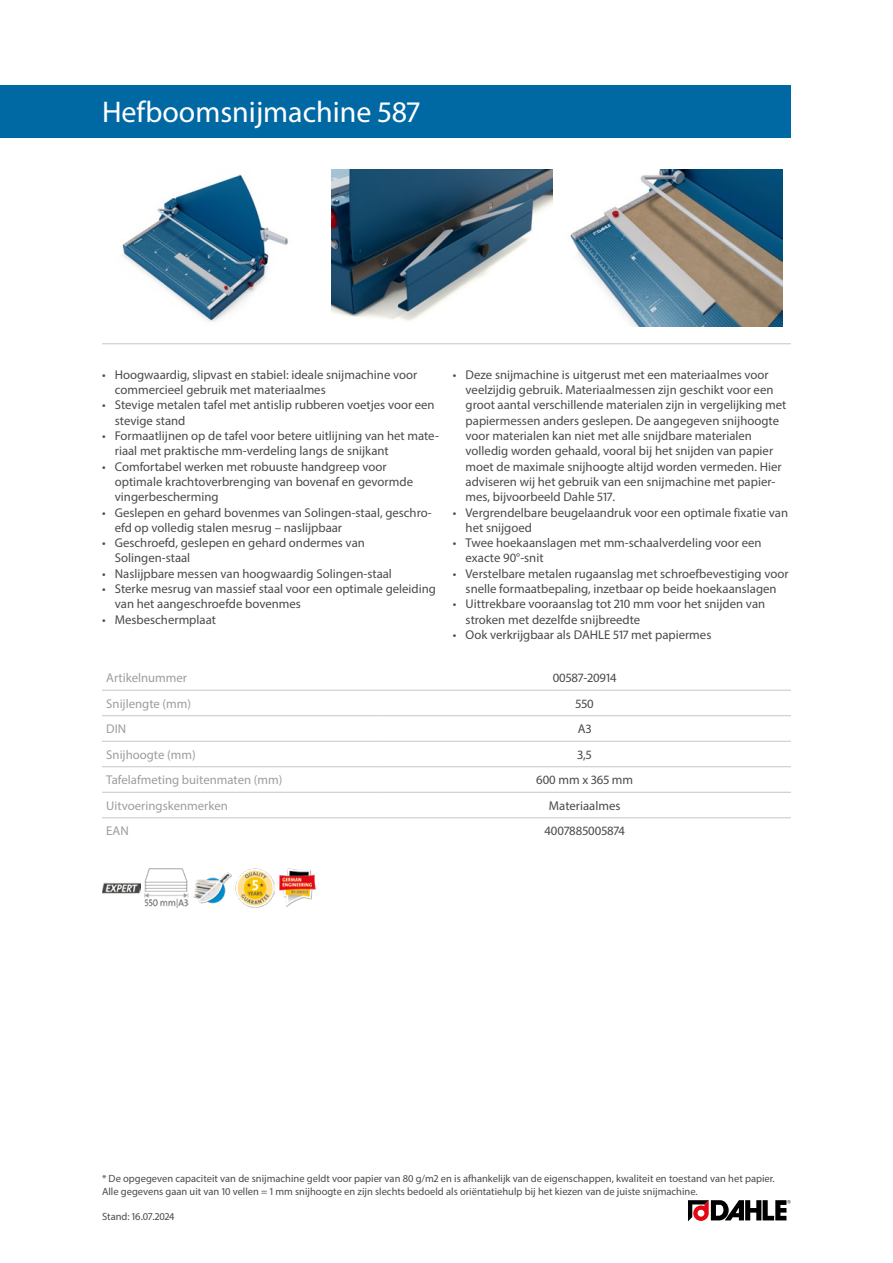
<style>
.page{position:relative;width:893px;height:1263px;background:#fff}
.page>*{position:absolute;margin:0;border:0;box-sizing:border-box;transform-origin:0 0}
.Produktname{font:30px "Myriad Pro";color:#fff}
.Produkttabelle_Zentr{font:12.75px/15.3px "Myriad Pro";color:#4a4a49}
.Produkttabelle_Links{font:12.75px "Myriad Pro";color:#9d9d9c}
.Fussnote{font:10.5px/12.6px "Myriad Pro";color:#4a4a49}
</style>
<div class="page">
<img style="left:122px;top:174px;width:166px;height:148px">
<img style="left:332px;top:170px;width:221px;height:151px">
<img style="left:570px;top:170px;width:212px;height:156px">
<hr style="left:102px;top:343px;width:689px;height:1px;background:#c6c6c6">
<img style="left:102px;top:883px;width:38px;height:11px">
<img style="left:145px;top:869px;width:44px;height:38px">
<img style="left:193px;top:872px;width:38px;height:32px">
<img style="left:236px;top:869px;width:38px;height:38px">
<img style="left:279px;top:869px;width:37px;height:38px">
<svg style="left:688px;top:1200px;width:103px;height:21px"></svg>
<div style="left:0;top:85px;width:791px;height:53px;background:#0069a4"></div>
<hr style="left:102px;top:690px;width:276px;height:1px;background:#c6c6c6">
<hr style="left:378px;top:690px;width:413px;height:1px;background:#c6c6c6">
<hr style="left:102px;top:715px;width:276px;height:1px;background:#c6c6c6">
<hr style="left:378px;top:715px;width:413px;height:1px;background:#c6c6c6">
<hr style="left:102px;top:741px;width:276px;height:1px;background:#c6c6c6">
<hr style="left:378px;top:741px;width:413px;height:1px;background:#c6c6c6">
<hr style="left:102px;top:766px;width:276px;height:1px;background:#c6c6c6">
<hr style="left:378px;top:766px;width:413px;height:1px;background:#c6c6c6">
<hr style="left:102px;top:792px;width:276px;height:1px;background:#c6c6c6">
<hr style="left:378px;top:792px;width:413px;height:1px;background:#c6c6c6">
<hr style="left:102px;top:817px;width:276px;height:1px;background:#c6c6c6">
<hr style="left:378px;top:817px;width:413px;height:1px;background:#c6c6c6">
<p class="Produktname" style="left:102px;top:94px;width:319px">Hefboomsnijmachine 587</p>
<p class="Produkttabelle_Zentr" style="left:115px;top:367px;width:304px;text-indent:-13px">• Hoogwaardig, slipvast en stabiel: ideale snijmachine voor commercieel gebruik met materiaalmes</p>
<p class="Produkttabelle_Zentr" style="left:115px;top:397px;width:321px;text-indent:-13px">• Stevige metalen tafel met antislip rubberen voetjes voor een stevige stand</p>
<p class="Produkttabelle_Zentr" style="left:115px;top:428px;width:326px;text-indent:-13px">• Formaatlijnen op de tafel voor betere uitlijning van het mate&shy;riaal met praktische mm-verdeling langs de snijkant</p>
<p class="Produkttabelle_Zentr" style="left:115px;top:458px;width:300px;text-indent:-13px">• Comfortabel werken met robuuste handgreep voor optimale krachtoverbrenging van bovenaf en gevormde vingerbescherming</p>
<p class="Produkttabelle_Zentr" style="left:115px;top:504px;width:319px;text-indent:-13px">• Geslepen en gehard bovenmes van Solingen-staal, geschro&shy;efd op volledig stalen mesrug – naslijpbaar</p>
<p class="Produkttabelle_Zentr" style="left:115px;top:535px;width:252px;text-indent:-13px">• Geschroefd, geslepen en gehard ondermes van<br>Solingen-staal</p>
<p class="Produkttabelle_Zentr" style="left:102px;top:566px;width:291px">• Naslijpbare messen van hoogwaardig Solingen-staal</p>
<p class="Produkttabelle_Zentr" style="left:115px;top:581px;width:323px;text-indent:-13px">• Sterke mesrug van massief staal voor een optimale geleiding van het aangeschroefde bovenmes</p>
<p class="Produkttabelle_Zentr" style="left:102px;top:611px;width:115px">• Mesbeschermplaat</p>
<p class="Produkttabelle_Zentr" style="left:466px;top:367px;width:322px;text-indent:-13px">• Deze snijmachine is uitgerust met een materiaalmes voor veelzijdig gebruik. Materiaalmessen zijn geschikt voor een groot aantal verschillende materialen zijn in vergelijking met papiermessen anders geslepen. De aangegeven snijhoogte voor materialen kan niet met alle snijdbare materialen volledig worden gehaald, vooral bij het snijden van papier moet de maximale snijhoogte altijd worden vermeden. Hier adviseren wij het gebruik van een snijmachine met papier&shy;mes, bijvoorbeeld Dahle 517.</p>
<p class="Produkttabelle_Zentr" style="left:466px;top:504px;width:324px;text-indent:-13px">• Vergrendelbare beugelaandruk voor een optimale fixatie van het snijgoed</p>
<p class="Produkttabelle_Zentr" style="left:466px;top:535px;width:298px;text-indent:-13px">• Twee hoekaanslagen met mm-schaalverdeling voor een exacte 90°-snit</p>
<p class="Produkttabelle_Zentr" style="left:453px;top:566px;width:337px;text-align:center">• Verstelbare metalen rugaanslag met schroefbevestiging voor snelle formaatbepaling, inzetbaar op beide hoekaanslagen</p>
<p class="Produkttabelle_Zentr" style="left:466px;top:596px;width:301px;text-indent:-13px">• Uittrekbare vooraanslag tot 210 mm voor het snijden van stroken met dezelfde snijbreedte</p>
<p class="Produkttabelle_Zentr" style="left:453px;top:627px;width:260px">• Ook verkrijgbaar als DAHLE 517 met papiermes</p>
<p class="Produkttabelle_Links" style="left:106px;top:670px;width:82px">Artikelnummer</p>
<p class="Produkttabelle_Zentr" style="left:553px;top:670px;width:66px">00587-20914</p>
<p class="Produkttabelle_Links" style="left:106px;top:696px;width:86px">Snijlengte (mm)</p>
<p class="Produkttabelle_Zentr" style="left:576px;top:696px;width:20px">550</p>
<p class="Produkttabelle_Links" style="left:106px;top:721px;width:21px">DIN</p>
<p class="Produkttabelle_Zentr" style="left:578px;top:721px;width:15px">A3</p>
<p class="Produkttabelle_Links" style="left:106px;top:747px;width:91px">Snijhoogte (mm)</p>
<p class="Produkttabelle_Zentr" style="left:578px;top:747px;width:16px">3,5</p>
<p class="Produkttabelle_Links" style="left:106px;top:772px;width:178px">Tafelafmeting buitenmaten (mm)</p>
<p class="Produkttabelle_Zentr" style="left:536px;top:772px;width:99px">600 mm x 365 mm</p>
<p class="Produkttabelle_Links" style="left:106px;top:798px;width:123px">Uitvoeringskenmerken</p>
<p class="Produkttabelle_Zentr" style="left:549px;top:798px;width:73px">Materiaalmes</p>
<p class="Produkttabelle_Links" style="left:106px;top:823px;width:24px">EAN</p>
<p class="Produkttabelle_Zentr" style="left:545px;top:823px;width:82px">4007885005874</p>
<p class="Fussnote" style="left:102px;top:1172px;width:674px">* De opgegeven capaciteit van de snijmachine geldt voor papier van 80 g/m2 en is afhankelijk van de eigenschappen, kwaliteit en toestand van het papier.<br>Alle gegevens gaan uit van 10 vellen = 1 mm snijhoogte en zijn slechts bedoeld als oriëntatiehulp bij het kiezen van de juiste snijmachine.</p>
<p class="Fussnote" style="left:102px;top:1210px;width:74px">Stand: 16.07.2024</p>
</div>
